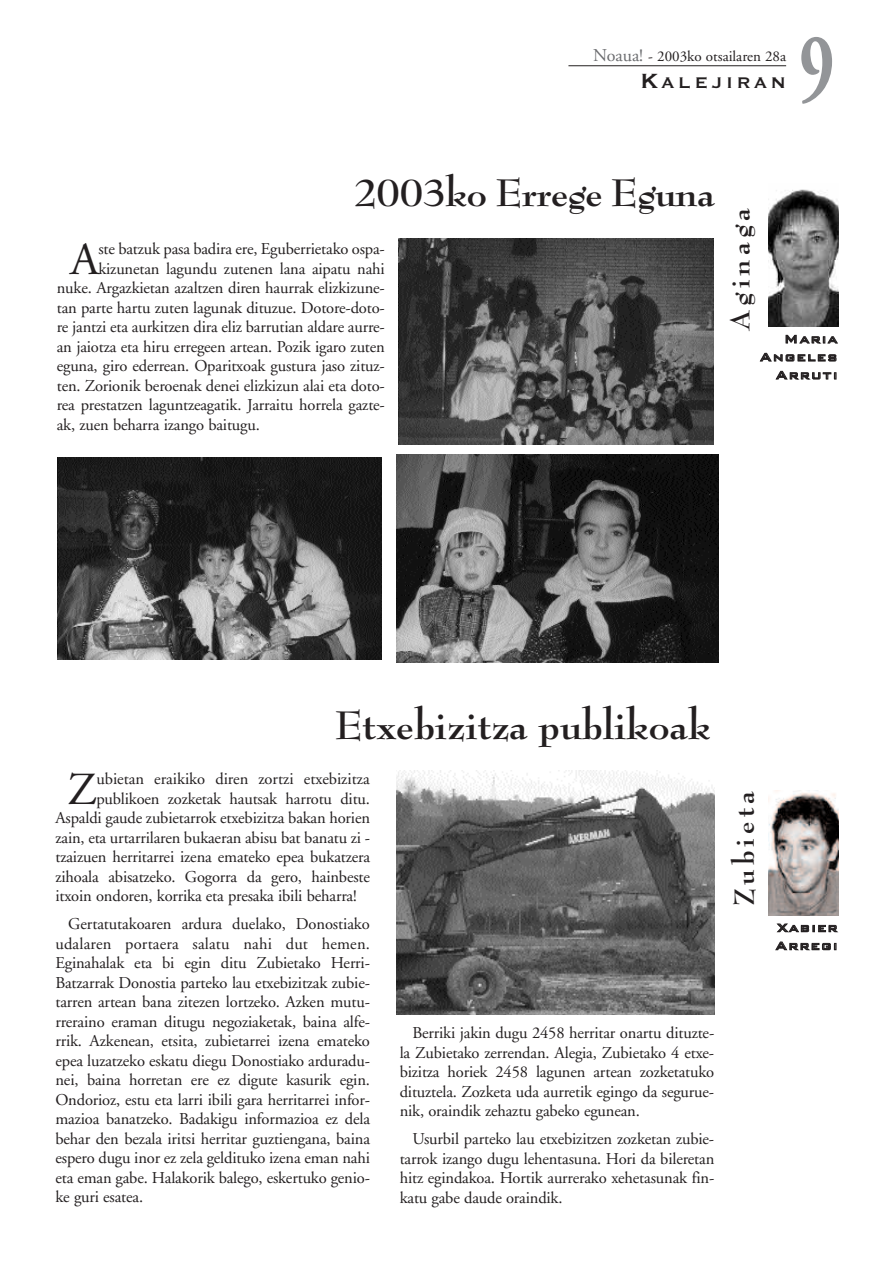
<style>
.page{position:relative;width:893px;height:1263px;background:#fff}
.page>*{position:absolute;margin:0;border:0;box-sizing:border-box;transform-origin:0 0}
.t1{font:700 95.55px "Adobe Garamond";color:#939598;scale:.7 1}
.t2{font:45.9px "Adobe Garamond";color:#231f20}
.t3{font:700 43.5px "Bernhard Modern";color:#231f20}
.t4{font:700 42px "Bernhard Modern";letter-spacing:-.015em;color:#231f20}
.t5{font:700 30px "Bernhard Modern";letter-spacing:.145em;color:#231f20}
.t6{font:700 20.25px "Copperplate Gothic BT";letter-spacing:.17em;color:#231f20}
.t7{font:16.5px/19.5px "Adobe Garamond";letter-spacing:-.01em;color:#231f20;text-align:justify}
.t8{font:500 15px/18px "Bank Gothic BT";letter-spacing:.095em;color:#231f20;text-align:right}
.t9{font:15px "Adobe Garamond";color:#231f20}
.s1{font-size:18px;color:#6c6d70}
.s2{font-size:27px}
</style>
<div class="page">
<hr style="left:568px;top:65px;width:218px;height:1px;background:#231f20">
<img style="left:769px;top:189px;width:70px;height:137px">
<img style="left:769px;top:791px;width:70px;height:124px">
<img style="left:398px;top:239px;width:315px;height:206px">
<img style="left:58px;top:457px;width:324px;height:202px">
<img style="left:397px;top:454px;width:322px;height:208px">
<img style="left:397px;top:770px;width:317px;height:244px">
<p class="t9" style="left:593px;top:50px;width:194px"><span class="s1">Noaua!</span> - 2003ko otsailaren 28a</p>
<p class="t6" style="left:640px;top:69px;width:148px"><span class="s2">K</span>ALEJIRAN</p>
<h1 class="t1" style="left:799px;top:30px;width:51px">9</h1>
<h3 class="t4" style="left:353px;top:174px;width:363px">2003ko Errege Eguna</h3>
<h2 class="t2" style="left:70px;top:241px;width:30px">A</h2>
<p class="t7" style="left:98px;top:241px;width:288px">ste batzuk pasa badira ere, Eguberrietako ospa-</p>
<p class="t7" style="left:98px;top:260px;width:288px">kizunetan lagundu zutenen lana aipatu nahi</p>
<p class="t7" style="left:57px;top:280px;width:330px">nuke. Argazkietan azaltzen diren haurrak elizkizune-</p>
<p class="t7" style="left:57px;top:299px;width:330px">tan parte hartu zuten lagunak dituzue. Dotore-doto-</p>
<p class="t7" style="left:57px;top:319px;width:330px">re jantzi eta aurkitzen dira eliz barrutian aldare aurre-</p>
<p class="t7" style="left:57px;top:338px;width:330px">an jaiotza eta hiru erregeen artean. Pozik igaro zuten</p>
<p class="t7" style="left:57px;top:358px;width:330px">eguna, giro ederrean. Oparitxoak gustura jaso zituz-</p>
<p class="t7" style="left:57px;top:377px;width:329px">ten. Zorionik beroenak denei elizkizun alai eta doto-</p>
<p class="t7" style="left:57px;top:397px;width:330px">rea prestatzen laguntzeagatik. Jarraitu horrela gazte-</p>
<p class="t7" style="left:57px;top:416px;width:204px">ak, zuen beharra izango baitugu.</p>
<h3 class="t5" style="left:726px;top:332px;width:126px;rotate:-90deg">Aginaga</h3>
<p class="t8" style="left:760px;top:329px;width:79px">Maria<br>Angeles<br>Arruti</p>
<h3 class="t3" style="left:335px;top:705px;width:377px">Etxebizitza publikoak</h3>
<h2 class="t2" style="left:67px;top:771px;width:31px">Z</h2>
<p class="t7" style="left:96px;top:770px;width:275px">ubietan eraikiko diren zortzi etxebizitza</p>
<p class="t7" style="left:96px;top:790px;width:275px">publikoen zozketak hautsak harrotu ditu.</p>
<p class="t7" style="left:55px;top:809px;width:316px">Aspaldi gaude zubietarrok etxebizitza bakan horien</p>
<p class="t7" style="left:55px;top:829px;width:316px">zain, eta urtarrilaren bukaeran abisu bat banatu zi -</p>
<p class="t7" style="left:55px;top:848px;width:316px">tzaizuen herritarrei izena emateko epea bukatzera</p>
<p class="t7" style="left:55px;top:868px;width:316px">zihoala abisatzeko. Gogorra da gero, hainbeste</p>
<p class="t7" style="left:55px;top:887px;width:303px">itxoin ondoren, korrika eta presaka ibili beharra!</p>
<p class="t7" style="left:55px;top:915px;width:316px;text-indent:13px">Gertatutakoaren ardura duelako, Donostiako udalaren portaera salatu nahi dut hemen.<br>Eginahalak eta bi egin ditu Zubietako Herri-Batzarrak Donostia parteko lau etxebizitzak zubie&shy;tarren artean bana zitezen lortzeko. Azken mutu&shy;rreraino eraman ditugu negoziaketak, baina alfe&shy;rrik. Azkenean, etsita, zubietarrei izena emateko epea luzatzeko eskatu diegu Donostiako arduradu&shy;nei, baina horretan ere ez digute kasurik egin.<br>Ondorioz, estu eta larri ibili gara herritarrei infor&shy;mazioa banatzeko. Badakigu informazioa ez dela behar den bezala iritsi herritar guztiengana, baina espero dugu inor ez zela geldituko izena eman nahi eta eman gabe. Halakorik balego, eskertuko genio&shy;ke guri esatea.</p>
<p class="t7" style="left:400px;top:1024px;width:316px;text-indent:13px">Berriki jakin dugu 2458 herritar onartu dituzte&shy;la Zubietako zerrendan. Alegia, Zubietako 4 etxe&shy;bizitza horiek 2458 lagunen artean zozketatuko dituztela. Zozketa uda aurretik egingo da segurue&shy;nik, oraindik zehaztu gabeko egunean.</p>
<p class="t7" style="left:400px;top:1130px;width:316px;text-indent:13px">Usurbil parteko lau etxebizitzen zozketan zubie&shy;tarrok izango dugu lehentasuna. Hori da bileretan hitz egindakoa. Hortik aurrerako xehetasunak fin&shy;katu gabe daude oraindik.</p>
<h3 class="t5" style="left:731px;top:906px;width:117px;rotate:-90deg">Zubieta</h3>
<p class="t8" style="left:775px;top:918px;width:63px;text-align:left">Xabier<br>Arregi</p>
</div>
